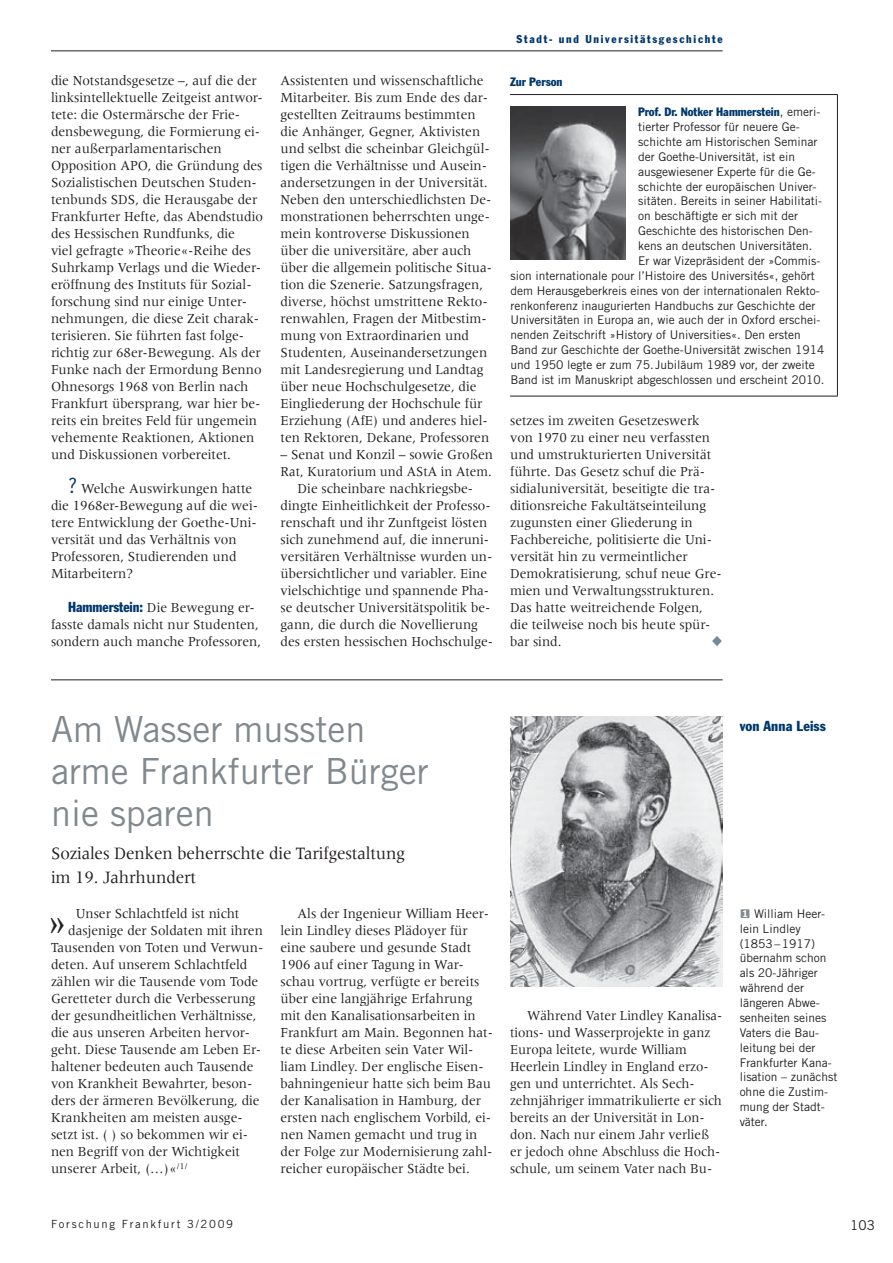
<style>
.page{position:relative;width:893px;height:1263px;background:#fff}
.page>*{position:absolute;margin:0;border:0;box-sizing:border-box;transform-origin:0 0}
.t1{font:41.1px "Meridien";color:#231f20;scale:.95 1}
.t2{font:36px/42px "Trade Gothic";color:#81898e}
.t3{font:18px/24px "Meridien";letter-spacing:-.01em;color:#231f20;scale:.95 1}
.t4{font:14.25px/17px "Meridien";color:#231f20;scale:.95 1}
.t5{font:14.25px/17px "Meridien";color:#231f20;scale:.93 1}
.t6{font:14.25px "Meridien";color:#231f20;scale:.92 1}
.t7{font:condensed 14.25px "Franklin Gothic";letter-spacing:.005em;color:#00386c}
.t8{font:13.5px "Trade Gothic";color:#231f20}
.t9{font:12px/14.9px "Trade Gothic";color:#231f20}
.t10{font:condensed 12px "Franklin Gothic";color:#00386c}
.t11{font:condensed 11.25px "Franklin Gothic";letter-spacing:.15em;color:#00386c}
.t12{font:11.25px "Trade Gothic";letter-spacing:.15em;color:#231f20}
.s1{font-family:"Trade Gothic";font-size:21px;color:#00386c}
.s2{font-family:"Franklin Gothic";font-stretch:condensed;color:#00386c}
.s3{font-family:"Trade Gothic";font-stretch:normal;color:#231f20}
.s4{font-family:"Gothic Ziff";font-weight:500;color:#81898e}
</style>
<div class="page">
<hr style="left:51px;top:50px;width:672px;height:1px;background:#231f20">
<hr style="left:510px;top:94px;width:328px;height:1px;background:#231f20">
<hr style="left:837px;top:95px;width:1px;height:301px;background:#231f20">
<hr style="left:510px;top:396px;width:328px;height:1px;background:#231f20">
<img style="left:510px;top:107px;width:115px;height:153px">
<img style="left:510px;top:716px;width:213px;height:270px">
<hr style="left:51px;top:679px;width:672px;height:1px;background:#231f20">
<p class="t4" style="left:51px;top:73px;width:225px">die Notstandsgesetze –, auf die der linksintellektuelle Zeitgeist antwor&shy;tete: die Ostermärsche der Frie&shy;densbewegung, die Formierung ei&shy;ner außerparlamentarischen Opposition APO, die Gründung des Sozialistischen Deutschen Studen&shy;tenbunds SDS, die Herausgabe der Frankfurter Hefte, das Abendstudio des Hessischen Rundfunks, die<br>viel gefragte »Theorie«-Reihe des Suhrkamp Verlags und die Wieder&shy;eröffnung des Instituts für Sozial&shy;forschung sind nur einige Unter&shy;nehmungen, die diese Zeit charak&shy;terisieren. Sie führten fast folge&shy;richtig zur 68er-Bewegung. Als der Funke nach der Ermordung Benno Ohnesorgs 1968 von Berlin nach Frankfurt übersprang, war hier be&shy;reits ein breites Feld für ungemein vehemente Reaktionen, Aktionen und Diskussionen vorbereitet.</p>
<p class="t4" style="left:51px;top:481px;width:219px;text-indent:17px"><span class="s1">?</span> Welche Auswirkungen hatte die 1968er-Bewegung auf die wei&shy;tere Entwicklung der Goethe-Uni&shy;versität und das Verhältnis von<br>Professoren, Studierenden und<br>Mitarbeitern?</p>
<p class="t4" style="left:51px;top:600px;width:223px;text-indent:17px"><span class="s2">Hammerstein:</span> Die Bewegung er&shy;fasste damals nicht nur Studenten, sondern auch manche Pro fessoren,</p>
<p class="t4" style="left:281px;top:73px;width:224px">Assistenten und wissenschaftliche Mitarbeiter. Bis zum Ende des dar&shy;gestellten Zeitraums bestimmten die Anhänger, Gegner, Aktivisten und selbst die scheinbar Gleichgül&shy;tigen die Verhältnisse und Ausein&shy;andersetzungen in der Universität.<br>Neben den unterschiedlichsten De&shy;monstrationen beherrschten unge&shy;mein kontroverse Diskussionen über die universitäre, aber auch über die allgemein politische Situa&shy;tion die Szenerie. Satzungsfragen, diverse, höchst umstrittene Rekto&shy;renwahlen, Fragen der Mitbestim&shy;mung von Extraordinarien und Studenten, Auseinandersetzungen mit Landesregierung und Landtag über neue Hochschulgesetze, die Eingliederung der Hochschule für Erziehung (AfE) und anderes hiel&shy;ten Rektoren, Dekane, Professoren</p>
<p class="t4" style="left:281px;top:447px;width:225px">– Senat und Konzil – sowie Großen</p>
<p class="t6" style="left:281px;top:466px;width:231px">Rat, Kuratorium und AStA in Atem.</p>
<p class="t4" style="left:298px;top:481px;width:186px">Die scheinbare nachkriegsbe-</p>
<p class="t4" style="left:281px;top:498px;width:223px">dingte Einheitlichkeit der Professo-</p>
<p class="t4" style="left:281px;top:515px;width:219px">renschaft und ihr Zunftgeist lösten</p>
<p class="t4" style="left:281px;top:532px;width:221px">sich zunehmend auf, die inneruni-</p>
<p class="t4" style="left:281px;top:549px;width:225px">versitären Verhältnisse wurden un-</p>
<p class="t4" style="left:281px;top:566px;width:219px">übersichtlicher und variabler. Eine</p>
<p class="t4" style="left:281px;top:583px;width:221px">vielschichtige und spannende Pha-</p>
<p class="t4" style="left:281px;top:600px;width:222px">se deutscher Universitätspolitik be-</p>
<p class="t4" style="left:281px;top:617px;width:209px">gann, die durch die Novellierung</p>
<p class="t4" style="left:281px;top:634px;width:225px">des ersten hessischen Hochschulge-</p>
<p class="t11" style="left:517px;top:35px;width:207px">Stadt- und Universitätsgeschichte</p>
<p class="t10" style="left:510px;top:78px;width:54px">Zur Person</p>
<p class="t10" style="left:638px;top:108px;width:184px">Prof. Dr. Notker Hammerstein<span class="s3">, emeri-</span></p>
<p class="t9" style="left:638px;top:120px;width:163px">tierter Professor für neuere Ge-</p>
<p class="t9" style="left:638px;top:135px;width:181px">schichte am Historischen Seminar</p>
<p class="t9" style="left:638px;top:150px;width:159px">der Goethe-Universität, ist ein</p>
<p class="t9" style="left:638px;top:165px;width:179px">ausgewiesener Experte für die Ge-</p>
<p class="t9" style="left:638px;top:180px;width:180px">schichte der europäischen Univer-</p>
<p class="t9" style="left:638px;top:195px;width:186px">sitäten. Bereits in seiner Habilitati-</p>
<p class="t9" style="left:638px;top:210px;width:162px">on beschäftigte er sich mit der</p>
<p class="t9" style="left:638px;top:225px;width:176px">Geschichte des historischen Den-</p>
<p class="t9" style="left:638px;top:239px;width:176px">kens an deutschen Universitäten.</p>
<p class="t9" style="left:638px;top:254px;width:184px">Er war Vizepräsident der »Commis-</p>
<p class="t9" style="left:510px;top:269px;width:306px">sion internationale pour l’Histoire des Universités«, gehört</p>
<p class="t9" style="left:510px;top:284px;width:311px">dem Herausgeberkreis eines von der internationalen Rekto-</p>
<p class="t9" style="left:510px;top:299px;width:306px">renkonferenz inaugurierten Handbuchs zur Geschichte der</p>
<p class="t9" style="left:510px;top:314px;width:311px">Universitäten in Europa an, wie auch der in Oxford erschei-</p>
<p class="t9" style="left:510px;top:329px;width:292px">nenden Zeitschrift »History of Universities«. Den ersten</p>
<p class="t9" style="left:510px;top:344px;width:315px">Band zur Geschichte der Goethe-Universität zwischen 1914</p>
<p class="t9" style="left:510px;top:358px;width:306px">und 1950 legte er zum 75. Jubiläum 1989 vor, der zweite</p>
<p class="t9" style="left:510px;top:373px;width:315px">Band ist im Manuskript abgeschlossen und erscheint 2010.</p>
<p class="t4" style="left:510px;top:413px;width:224px">setzes im zweiten Gesetzeswerk von 1970 zu einer neu verfassten und umstrukturierten Universität führte. Das Gesetz schuf die Prä&shy;sidialuniversität, beseitigte die tra&shy;ditionsreiche Fakultätseinteilung zugunsten einer Gliederung in<br>Fachbereiche, politisierte die Uni&shy;versität hin zu vermeintlicher<br>Demokratisierung, schuf neue Gre&shy;mien und Verwaltungsstrukturen.<br>Das hatte weitreichende Folgen, die teilweise noch bis heute spür&shy;bar sind.</p>
<h2 class="t2" style="left:51px;top:712px;width:379px">Am Wasser mussten arme Frankfurter Bürger nie sparen</h2>
<p class="t3" style="left:51px;top:843px;width:374px">Soziales Denken beherrschte die Tarifgestaltung im 19. Jahrhundert</p>
<p class="t4" style="left:76px;top:906px;width:174px">Unser Schlachtfeld ist nicht</p>
<p class="t4" style="left:68px;top:923px;width:206px">dasjenige der Soldaten mit ihren</p>
<p class="t4" style="left:51px;top:940px;width:225px">Tausenden von Toten und Verwun-</p>
<p class="t4" style="left:51px;top:957px;width:208px">deten. Auf unserem Schlachtfeld</p>
<p class="t4" style="left:51px;top:974px;width:220px">zählen wir die Tausende vom Tode</p>
<p class="t4" style="left:51px;top:991px;width:217px">Geretteter durch die Verbesserung</p>
<p class="t4" style="left:51px;top:1008px;width:218px">der gesundheitlichen Verhältnisse,</p>
<p class="t4" style="left:51px;top:1025px;width:211px">die aus unseren Arbeiten hervor-</p>
<p class="t4" style="left:51px;top:1042px;width:223px">geht. Diese Tausende am Leben Er-</p>
<p class="t4" style="left:51px;top:1059px;width:215px">haltener bedeuten auch Tausende</p>
<p class="t4" style="left:51px;top:1076px;width:214px">von Krankheit Bewahrter, beson-</p>
<p class="t4" style="left:51px;top:1093px;width:221px">ders der ärmeren Bevölkerung, die</p>
<p class="t4" style="left:51px;top:1110px;width:203px">Krankheiten am meisten ausge-</p>
<p class="t4" style="left:51px;top:1127px;width:209px">setzt ist. ( ) so bekommen wir ei-</p>
<p class="t4" style="left:51px;top:1144px;width:200px">nen Begriff von der Wichtigkeit</p>
<p class="t4" style="left:51px;top:1161px;width:146px">unserer Arbeit, (…)«<sup>/1/</sup></p>
<h1 class="t1" style="left:47px;top:906px;width:24px">»</h1>
<p class="t4" style="left:281px;top:906px;width:225px;text-indent:17px">Als der Ingenieur William Heer&shy;lein Lindley dieses Plädoyer für eine saubere und gesunde Stadt 1906 auf einer Tagung in War&shy;schau vortrug, verfügte er bereits über eine langjährige Erfahrung mit den Kanalisationsarbeiten in Frankfurt am Main. Begonnen hat&shy;te diese Arbeiten sein Vater Wil&shy;liam Lindley. Der englische Eisen&shy;bahningenieur hatte sich beim Bau der Kanalisation in Hamburg, der ersten nach englischem Vorbild, ei&shy;nen Namen gemacht und trug in der Folge zur Modernisierung zahl&shy;reicher europäischer Städte bei.</p>
<p class="t7" style="left:740px;top:721px;width:88px">von Anna Leiss</p>
<p class="t5" style="left:510px;top:1008px;width:230px;text-indent:17px">Während Vater Lindley Kanalisa&shy;tions- und Wasserprojekte in ganz Europa leitete, wurde William Heerlein Lindley in England erzo&shy;gen und unterrichtet. Als Sech&shy;zehnjähriger immatrikulierte er sich bereits an der Universität in Lon&shy;don. Nach nur einem Jahr verließ er jedoch ohne Abschluss die Hoch&shy;schule, um seinem Vater nach Bu-</p>
<p class="t9" style="left:740px;top:907px;width:99px"><span class="s4">1</span> William Heer&shy;lein Lindley<br>(1853 – 1917) übernahm schon als 20-Jähriger während der längeren Abwe&shy;senheiten seines<br>Vaters die Bau&shy;leitung bei der<br>Frankfurter Kana&shy;lisation – zunächst ohne die Zustim&shy;mung der Stadt&shy;väter.</p>
<p class="t12" style="left:51px;top:1220px;width:184px">Forschung Frankfurt 3/2009</p>
<p class="t8" style="left:850px;top:1220px;width:26px">103</p>
</div>
